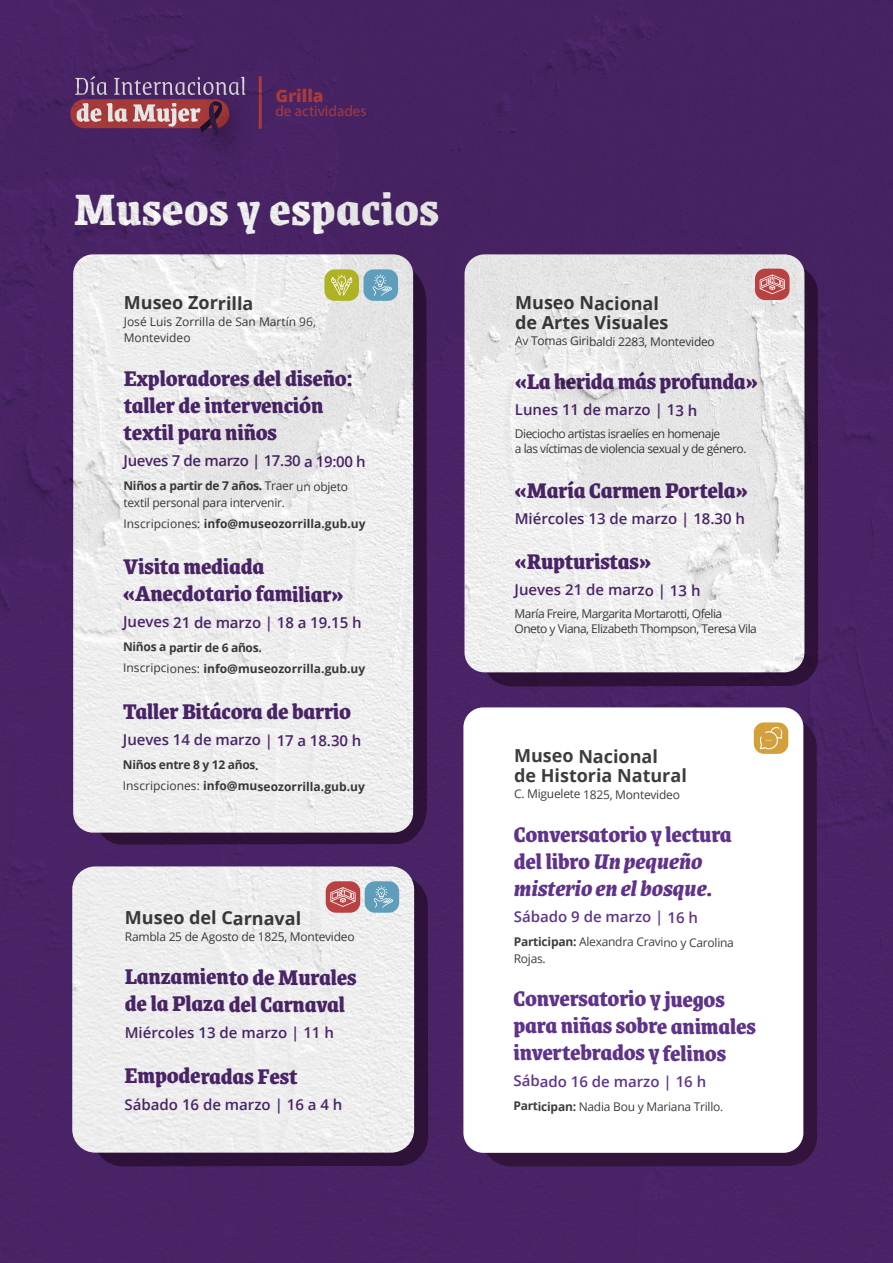
<style>
.page{position:relative;width:893px;height:1263px;background:#fff}
.page>*{position:absolute;margin:0;border:0;box-sizing:border-box;transform-origin:0 0}
.t1{font:800 49.5px "Grenze";letter-spacing:.01em;color:#fff}
.t2{font:800 24px/27px "Grenze";letter-spacing:-.01em;color:#4f276e}
.t3{font:800 24px/27px "Grenze";letter-spacing:-.01em;color:#60338b}
.t4{font:700 18px/19.5px "Open Sans";letter-spacing:-.005em;color:#3d3d3d}
.t5{font:800 17.25px "Open Sans";color:#ba4141}
.t6{font:15.15px "Myriad Pro";color:#ba4141}
.t7{font:600 15px "Open Sans";letter-spacing:-.005em;color:#4f276e}
.t8{font:600 15px "Open Sans";letter-spacing:-.005em;color:#60338b}
.t9{font:600 15px "Open Sans";letter-spacing:-.025em;color:#4f276e}
.t10{font:12px/16.5px "Open Sans";letter-spacing:-.025em;color:#3d3d3d}
.t11{font:700 12px/21.3px "Open Sans";color:#3d3d3d}
.t12{font:12px/15px "Open Sans";letter-spacing:-.045em;color:#3d3d3d}
.t13{font:12px/16.4px "Open Sans";letter-spacing:-.005em;color:#3d3d3d}
.s1{font-weight:700}
.s2{font-weight:400}
.s3{font-style:italic}
</style>
<div class="page">
<img style="left:0;top:0;width:893px;height:1263px">
<div style="left:481px;top:718px;width:336px;height:448px;background:#32143d"></div>
<div style="left:463px;top:707px;width:340px;height:446px;background:#fff;border-radius:20px"></div>
<div style="left:754px;top:722px;width:34px;height:32px;background:#d3a039;border-radius:10px"></div>
<svg style="left:760px;top:727px;width:22px;height:22px"></svg>
<div style="left:755px;top:269px;width:34px;height:31px;background:#b94141;border-radius:10px"></div>
<svg style="left:760px;top:274px;width:25px;height:20px"></svg>
<div style="left:326px;top:881px;width:34px;height:32px;background:#b94141;border-radius:10px"></div>
<svg style="left:330px;top:887px;width:26px;height:20px"></svg>
<div style="left:365px;top:881px;width:34px;height:32px;background:#5e9ebb;border-radius:10px"></div>
<svg style="left:374px;top:886px;width:19px;height:22px"></svg>
<div style="left:363px;top:269px;width:35px;height:32px;background:#5e9ebb;border-radius:10px"></div>
<svg style="left:373px;top:274px;width:19px;height:22px"></svg>
<div style="left:324px;top:269px;width:35px;height:32px;background:#afb222;border-radius:10px"></div>
<svg style="left:331px;top:275px;width:21px;height:21px"></svg>
<h3 class="t5" style="left:275px;top:82px;width:50px">Grilla</h3>
<p class="t6" style="left:275px;top:101px;width:93px">de actividades</p>
<h1 class="t1" style="left:74px;top:171px;width:366px">Museos y espacios</h1>
<h3 class="t4" style="left:124px;top:293px;width:131px">Museo Zorrilla</h3>
<p class="t13" style="left:124px;top:313px;width:194px">José Luis Zorrilla de San Martín 96,<br>Montevideo</p>
<h2 class="t2" style="left:124px;top:363px;width:230px">Exploradores del diseño: taller de intervención textil para niños</h2>
<p class="t9" style="left:124px;top:451px;width:244px">Jueves 7 de marzo | 17.30 a 19:00 h</p>
<p class="t10" style="left:123px;top:477px;width:226px"><span class="s1">Niños a partir de 7 años.</span> Traer un objeto textil personal para intervenir.</p>
<p class="t11" style="left:123px;top:513px;width:244px"><span class="s2">Inscripciones:</span> info@museozorrilla.gub.uy</p>
<h2 class="t2" style="left:123px;top:551px;width:222px">Visita mediada «Anecdotario familiar»</h2>
<p class="t7" style="left:123px;top:612px;width:240px">Jueves 21 de marzo | 18 a 19.15 h</p>
<p class="t11" style="left:123px;top:636px;width:244px">Niños a partir de 6 años.<br><span class="s2">Inscripciones:</span> info@museozorrilla.gub.uy</p>
<h2 class="t2" style="left:123px;top:696px;width:230px">Taller Bitácora de barrio</h2>
<p class="t7" style="left:123px;top:730px;width:240px">Jueves 14 de marzo | 17 a 18.30 h</p>
<p class="t11" style="left:123px;top:754px;width:244px">Niños entre 8 y 12 años.<br><span class="s2">Inscripciones:</span> info@museozorrilla.gub.uy</p>
<h3 class="t4" style="left:514px;top:746px;width:174px">Museo Nacional<br>de Historia Natural</h3>
<h3 class="t4" style="left:515px;top:293px;width:155px">Museo Nacional de Artes Visuales</h3>
<p class="t10" style="left:515px;top:333px;width:201px">Av Tomas Giribaldi 2283, Montevideo</p>
<h2 class="t2" style="left:515px;top:366px;width:244px">«La herida más profunda»</h2>
<p class="t7" style="left:515px;top:400px;width:184px">Lunes 11 de marzo | 13 h</p>
<p class="t12" style="left:515px;top:426px;width:233px">Dieciocho artistas israelíes en homenaje<br>a las víctimas de violencia sexual y de género.</p>
<h2 class="t2" style="left:515px;top:475px;width:235px">«María Carmen Portela»</h2>
<p class="t7" style="left:515px;top:508px;width:232px">Miércoles 13 de marzo | 18.30 h</p>
<h2 class="t2" style="left:515px;top:546px;width:138px">«Rupturistas»</h2>
<p class="t7" style="left:515px;top:580px;width:187px">Jueves 21 de marzo | 13 h</p>
<p class="t12" style="left:514px;top:606px;width:244px">María Freire, Margarita Mortarotti, Ofelia<br>Oneto y Viana, Elizabeth Thompson, Teresa Vila</p>
<p class="t10" style="left:514px;top:786px;width:167px">C. Miguelete 1825, Montevideo</p>
<h2 class="t3" style="left:514px;top:819px;width:219px">Conversatorio y lectura del libro <span class="s3">Un pequeño misterio en el bosque</span>.</h2>
<p class="t8" style="left:514px;top:906px;width:186px">Sábado 9 de marzo | 16 h</p>
<p class="t10" style="left:514px;top:934px;width:222px"><span class="s1">Participan:</span> Alexandra Cravino y Carolina<br>Rojas.</p>
<h2 class="t3" style="left:513px;top:983px;width:244px">Conversatorio y juegos para niñas sobre animales invertebrados y felinos</h2>
<p class="t8" style="left:513px;top:1071px;width:194px">Sábado 16 de marzo | 16 h</p>
<p class="t10" style="left:513px;top:1098px;width:212px"><span class="s1">Participan:</span> Nadia Bou y Mariana Trillo.</p>
<h3 class="t4" style="left:125px;top:908px;width:178px">Museo del Carnaval</h3>
<p class="t10" style="left:125px;top:928px;width:231px">Rambla 25 de Agosto de 1825, Montevideo</p>
<h2 class="t2" style="left:125px;top:961px;width:233px">Lanzamiento de Murales de la Plaza del Carnaval</h2>
<p class="t7" style="left:125px;top:1022px;width:211px">Miércoles 13 de marzo | 11 h</p>
<h2 class="t2" style="left:125px;top:1060px;width:174px">Empoderadas Fest</h2>
<p class="t7" style="left:125px;top:1094px;width:219px">Sábado 16 de marzo | 16 a 4 h</p>
</div>
